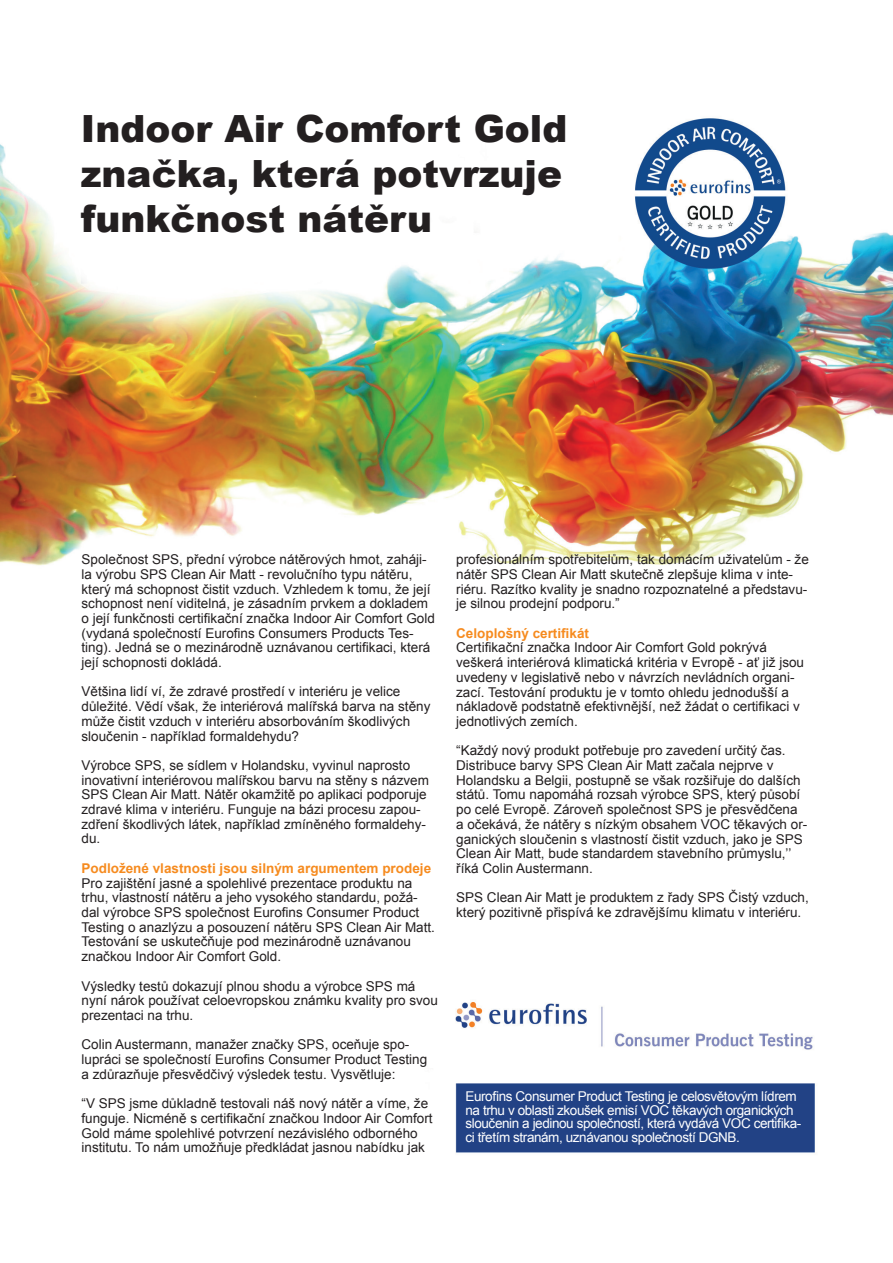
<style>
.page{position:relative;width:893px;height:1263px;background:#fff}
.page>*{position:absolute;margin:0;border:0;box-sizing:border-box;transform-origin:0 0}
.t1{font:900 37.5px/45px "Arial";color:#231f20}
.t2{font:13.5px/14.7px "Arial";color:#231f20}
.t3{font:13.5px/13.5px "Arial";letter-spacing:-.03em;color:#fff}
.t4{font:700 13.5px "Arial";color:#f68b1f}
</style>
<div class="page">
<img style="left:0;top:118px;width:893px;height:1035px">
<h1 class="t1" style="left:81px;top:105px;width:488px">Indoor Air Comfort Gold značka, která potvrzuje funkčnost nátěru</h1>
<p class="t2" style="left:82px;top:552px;width:355px">Společnost SPS, přední výrobce nátěrových hmot, zaháji&shy;la výrobu SPS Clean Air Matt - revolučního typu nátěru, který má schopnost čistit vzduch. Vzhledem k tomu, že její schopnost není viditelná, je zásadním prvkem a dokladem o její funkčnosti certifikační značka Indoor Air Comfort Gold (vydaná společností Eurofins Consumers Products Tes&shy;ting). Jedná se o mezinárodně uznávanou certifikaci, která její schopnosti dokládá.</p>
<p class="t2" style="left:82px;top:684px;width:350px">Většina lidí ví, že zdravé prostředí v interiéru je velice důležité. Vědí však, že interiérová malířská barva na stěny může čistit vzduch v interiéru absorbováním škodlivých sloučenin - například formaldehydu?</p>
<p class="t2" style="left:82px;top:758px;width:349px">Výrobce SPS, se sídlem v Holandsku, vyvinul naprosto inovativní interiérovou malířskou barvu na stěny s názvem SPS Clean Air Matt. Nátěr okamžitě po aplikaci podporuje zdravé klima v interiéru. Funguje na bázi procesu zapou&shy;zdření škodlivých látek, například zmíněného formaldehy&shy;du.</p>
<p class="t4" style="left:82px;top:859px;width:351px">Podložené vlastnosti jsou silným argumentem prodeje</p>
<p class="t2" style="left:82px;top:876px;width:355px">Pro zajištění jasné a spolehlivé prezentace produktu na trhu, vlastností nátěru a jeho vysokého standardu, požá&shy;dal výrobce SPS společnost Eurofins Consumer Product Testing o anazlýzu a posouzení nátěru SPS Clean Air Matt.<br>Testování se uskutečňuje pod mezinárodně uznávanou značkou Indoor Air Comfort Gold.</p>
<p class="t2" style="left:82px;top:978px;width:358px">Výsledky testů dokazují plnou shodu a výrobce SPS má nyní nárok používat celoevropskou známku kvality pro svou prezentaci na trhu.</p>
<p class="t2" style="left:82px;top:1037px;width:347px">Colin Austermann, manažer značky SPS, oceňuje spo&shy;lupráci se společností Eurofins Consumer Product Testing a zdůrazňuje přesvědčivý výsledek testu. Vysvětluje:</p>
<p class="t2" style="left:82px;top:1096px;width:353px">“V SPS jsme důkladně testovali náš nový nátěr a víme, že funguje. Nicméně s certifikační značkou Indoor Air Comfort Gold máme spolehlivé potvrzení nezávislého odborného institutu. To nám umožňuje předkládat jasnou nabídku jak</p>
<p class="t2" style="left:456px;top:552px;width:354px">profesionálním spotřebitelům, tak domácím uživatelům - že nátěr SPS Clean Air Matt skutečně zlepšuje klima v inte&shy;riéru. Razítko kvality je snadno rozpoznatelné a představu&shy;je silnou prodejní podporu.”</p>
<p class="t4" style="left:456px;top:624px;width:134px">Celoplošný certifikát</p>
<p class="t2" style="left:456px;top:640px;width:349px">Certifikační značka Indoor Air Comfort Gold pokrývá veškerá interiérová klimatická kritéria v Evropě - ať již jsou uvedeny v legislativě nebo v návrzích nevládních organi&shy;zací. Testování produktu je v tomto ohledu jednodušší a nákladově podstatně efektivnější, než žádat o certifikaci v jednotlivých zemích.</p>
<p class="t2" style="left:456px;top:743px;width:353px">“Každý nový produkt potřebuje pro zavedení určitý čas.<br>Distribuce barvy SPS Clean Air Matt začala nejprve v Holandsku a Belgii, postupně se však rozšiřuje do dalších států. Tomu napomáhá rozsah výrobce SPS, který působí po celé Evropě. Zároveň společnost SPS je přesvědčena a očekává, že nátěry s nízkým obsahem VOC těkavých or&shy;ganických sloučenin s vlastností čistit vzduch, jako je SPS Clean Air Matt, bude standardem stavebního průmyslu,’’ říká Colin Austermann.</p>
<p class="t2" style="left:456px;top:890px;width:354px">SPS Clean Air Matt je produktem z řady SPS Čistý vzduch, který pozitivně přispívá ke zdravějšímu klimatu v interiéru.</p>
<p class="t3" style="left:465px;top:1090px;width:337px">Eurofins Consumer Product Testing je celosvětovým lídrem na trhu v oblasti zkoušek emisí VOC těkavých organických sloučenin a jedinou společností, která vydává VOC certifika&shy;ci třetím stranám, uznávanou společností DGNB.</p>
</div>
